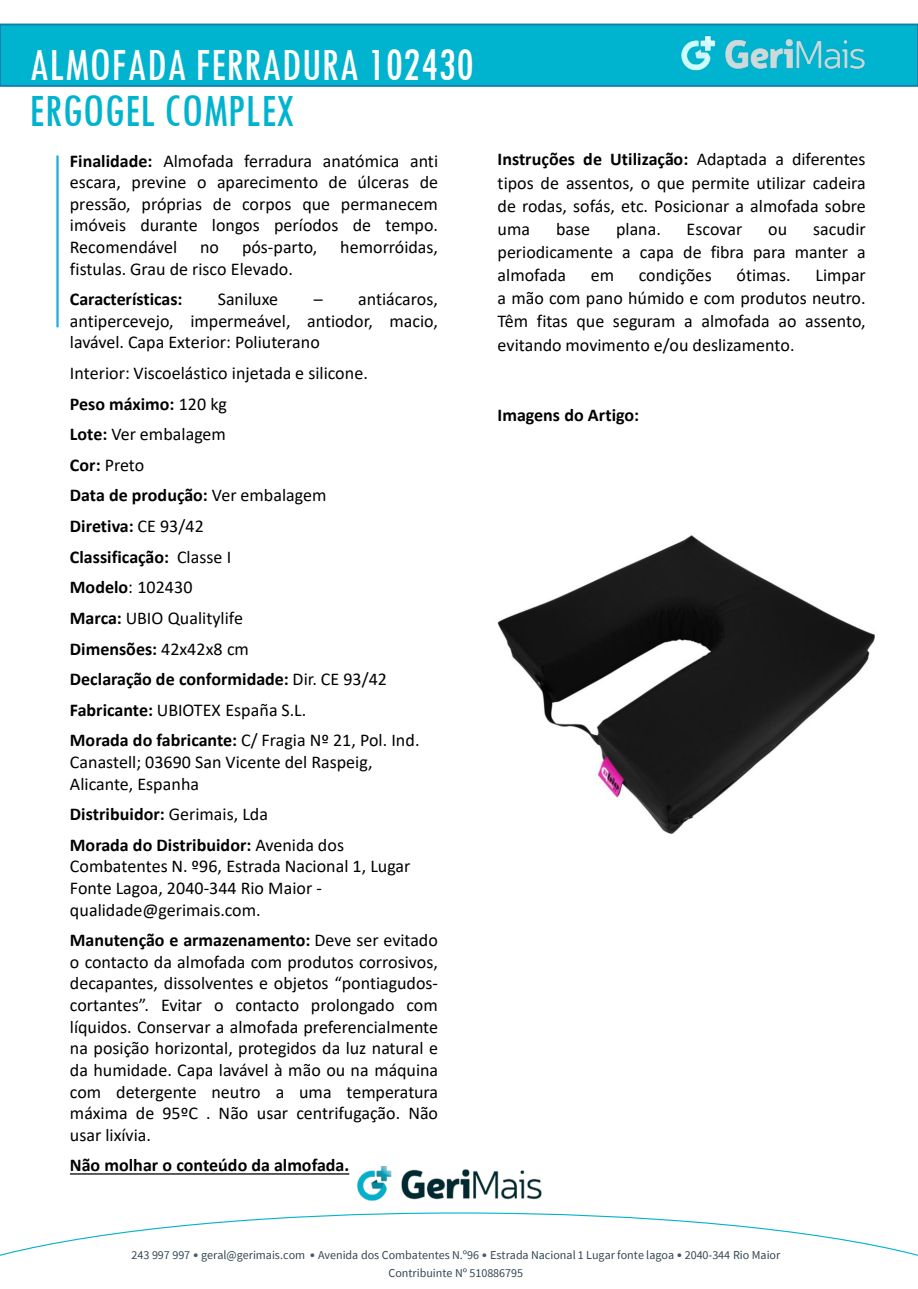
<style>
.page{position:relative;width:918px;height:1289px;background:#fff}
.page>*{position:absolute;margin:0;border:0;box-sizing:border-box;transform-origin:0 0}
.t1{font:condensed 48px/46px "Tw Cen";color:#fff}
.t2{font:18px/21.6px "Calibri";color:#000;text-align:justify}
.t3{font:700 18px "Calibri";color:#000}
.t4{font:12px/17.2px "Source Sans Pro";letter-spacing:-.005em;color:#334753;text-align:center}
.s1{color:#00b3ce}
.s2{font-weight:700}
.s3{font-weight:400}
.s4{font-family:"Calibri";color:#455a63}
</style>
<div class="page">
<hr style="left:56px;top:155px;width:3px;height:172px;background:#1cade4">
<div style="left:0;top:24px;width:918px;height:63px;background:#00b3ce"></div>
<img style="left:357px;top:1166px;width:185px;height:35px">
<svg style="left:0;top:1212px;width:918px;height:44px"></svg>
<img style="left:675px;top:23px;width:202px;height:64px">
<svg style="left:70px;top:1173px;width:279px;height:1px"></svg>
<img style="left:497px;top:535px;width:378px;height:299px">
<h2 class="t1" style="left:29px;top:40px;width:446px">ALMOFADA FERRADURA 102430<br><span class="s1">ERGOGEL COMPLEX</span></h2>
<p class="t2" style="left:70px;top:149px;width:370px"><span class="s2">Finalidade:</span> Almofada ferradura anatómica anti escara, previne o aparecimento de úlceras de pressão, próprias de corpos que permanecem imóveis durante longos períodos de tempo.<br>Recomendável</p>
<p class="t2" style="left:200px;top:236px;width:21px">no</p>
<p class="t2" style="left:242px;top:236px;width:77px">pós-parto,</p>
<p class="t2" style="left:340px;top:236px;width:99px">hemorróidas,</p>
<p class="t2" style="left:70px;top:257px;width:225px">fistulas. Grau de risco Elevado.</p>
<p class="t3" style="left:70px;top:286px;width:114px">Características:</p>
<p class="t2" style="left:218px;top:288px;width:62px">Saniluxe</p>
<p class="t2" style="left:70px;top:288px;width:370px;text-indent:244px">– antiácaros, antipercevejo, impermeável, antiodor, macio, lavável. Capa Exterior: Poliuterano</p>
<p class="t2" style="left:70px;top:362px;width:299px">Interior: Viscoelástico injetada e silicone.</p>
<p class="t3" style="left:70px;top:391px;width:158px">Peso máximo: <span class="s3">120 kg</span></p>
<p class="t2" style="left:70px;top:423px;width:158px"><span class="s2">Lote:</span> Ver embalagem</p>
<p class="t2" style="left:70px;top:453px;width:76px"><span class="s2">Cor:</span> Preto</p>
<p class="t3" style="left:70px;top:483px;width:258px">Data de produção: <span class="s3">Ver embalagem</span></p>
<p class="t3" style="left:70px;top:513px;width:135px">Diretiva: <span class="s3">CE 93/42</span></p>
<p class="t3" style="left:70px;top:544px;width:163px">Classificação: <span class="s3">Classe I</span></p>
<p class="t2" style="left:70px;top:576px;width:124px"><span class="s2">Modelo</span>: 102430</p>
<p class="t2" style="left:70px;top:606px;width:175px"><span class="s2">Marca:</span> UBIO Qualitylife</p>
<p class="t3" style="left:70px;top:636px;width:181px">Dimensões: <span class="s3">42x42x8 cm</span></p>
<p class="t3" style="left:70px;top:666px;width:319px">Declaração de conformidade: <span class="s3">Dir. CE 93/42</span></p>
<p class="t2" style="left:70px;top:698px;width:238px"><span class="s2">Fabricante:</span> UBIOTEX España S.L.</p>
<p class="t2" style="left:70px;top:729px;width:351px;text-align:left"><span class="s2">Morada do fabricante:</span> C/ Fragia Nº 21, Pol. Ind.<br>Canastell; 03690 San Vicente del Raspeig,<br>Alicante, Espanha</p>
<p class="t3" style="left:70px;top:801px;width:200px">Distribuidor: <span class="s3">Gerimais, Lda</span></p>
<p class="t2" style="left:70px;top:833px;width:342px;text-align:left"><span class="s2">Morada do Distribuidor:</span> Avenida dos Combatentes N. º96, Estrada Nacional 1, Lugar Fonte Lagoa, 2040-344 Rio Maior - qualidade@gerimais.com.</p>
<p class="t2" style="left:70px;top:929px;width:370px"><span class="s2">Manutenção e armazenamento:</span> Deve ser evitado o contacto da almofada com produtos corrosivos, decapantes, dissolventes e objetos “pontiagudos&shy;cortantes”. Evitar o contacto prolongado com líquidos. Conservar a almofada preferencialmente na posição horizontal, protegidos da luz natural e da humidade. Capa lavável à mão ou na máquina com detergente neutro a uma temperatura máxima de 95ºC . Não usar centrifugação. Não usar lixívia.</p>
<p class="t3" style="left:70px;top:1152px;width:281px">Não molhar o conteúdo da almofada.</p>
<p class="t2" style="left:498px;top:147px;width:370px;line-height:23.1px"><span class="s2">Instruções de Utilização:</span> Adaptada a diferentes tipos de assentos, o que permite utilizar cadeira de rodas, sofás, etc. Posicionar a almofada sobre uma</p>
<p class="t2" style="left:556px;top:218px;width:36px">base</p>
<p class="t2" style="left:616px;top:218px;width:46px">plana.</p>
<p class="t2" style="left:687px;top:218px;width:57px">Escovar</p>
<p class="t2" style="left:768px;top:218px;width:20px">ou</p>
<p class="t2" style="left:498px;top:217px;width:370px;line-height:23.1px;text-indent:316px">sacudir periodicamente a capa de fibra para manter a almofada</p>
<p class="t2" style="left:591px;top:264px;width:25px">em</p>
<p class="t2" style="left:639px;top:264px;width:74px">condições</p>
<p class="t2" style="left:736px;top:264px;width:56px">ótimas.</p>
<p class="t2" style="left:498px;top:263px;width:370px;line-height:23.1px;text-indent:318px">Limpar a mão com pano húmido e com produtos neutro.<br>Têm fitas que seguram a almofada ao assento, evitando movimento e/ou deslizamento.</p>
<p class="t3" style="left:498px;top:402px;width:143px">Imagens do Artigo:</p>
<p class="t4" style="left:132px;top:1246px;width:650px">243 997 997 <span class="s4">•</span> geral@gerimais.com <span class="s4">•</span> Avenida dos Combatentes N.º96 <span class="s4">•</span> Estrada Nacional 1 Lugar fonte lagoa <span class="s4">•</span> 2040-344 Rio Maior<br>Contribuinte Nº 510886795</p>
</div>
